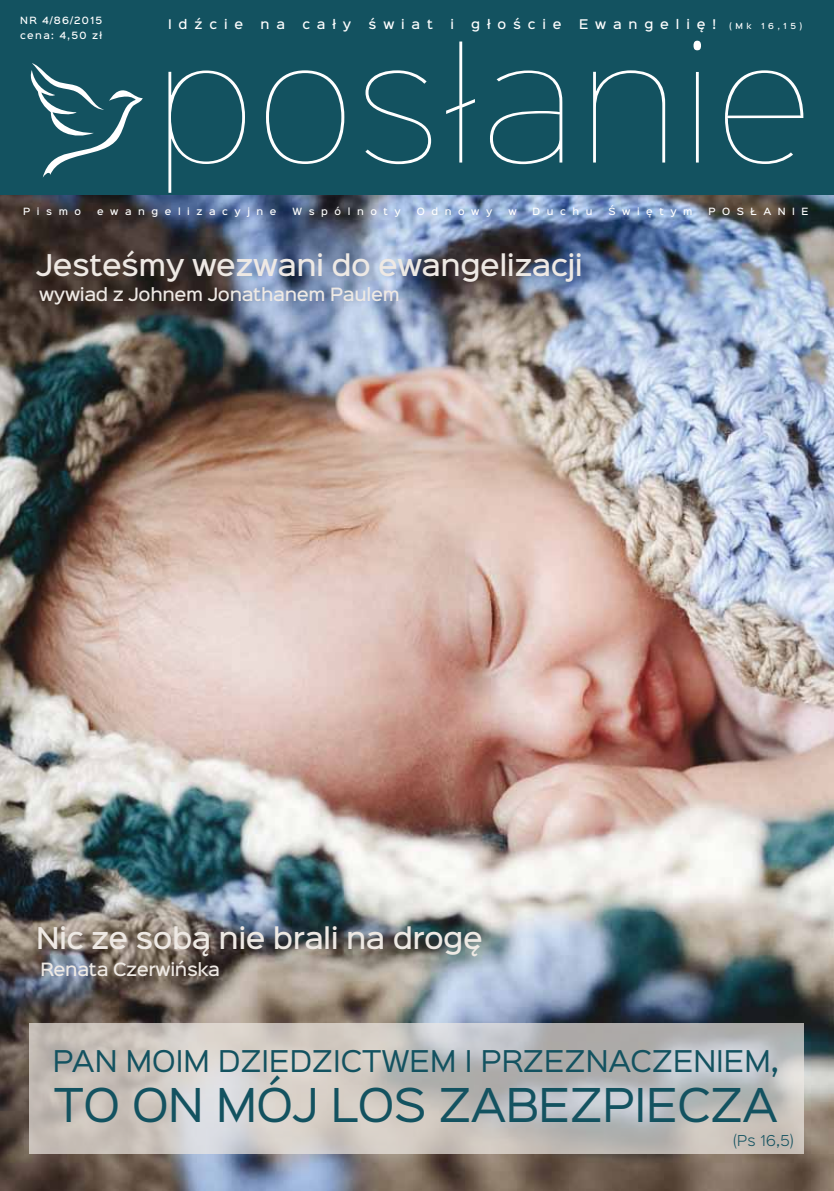
<style>
.page{position:relative;width:834px;height:1191px;background:#fff}
.page>*{position:absolute;margin:0;border:0;box-sizing:border-box;transform-origin:0 0}
.t1{font:100 144px "Sinkin Sans 100";letter-spacing:.03em;color:#fff;scale:1.04 1}
.t2{font:42px "Sinkin Sans 400";letter-spacing:-.01em;color:#135260}
.t3{font:500 27px "Sinkin Sans 500";letter-spacing:-.02em;color:#eee9e4}
.t4{font:27px "Sinkin Sans 400";color:#135260}
.t5{font:500 16.5px "Sinkin Sans 500";letter-spacing:-.02em;color:#eee9e4}
.t6{font:300 13.5px "Sinkin Sans 300";color:#135260}
.t7{font:500 12px "Sinkin Sans 500";letter-spacing:.57em;color:#fff}
.t8{font:500 9px "Sinkin Sans 500";letter-spacing:.73em;color:#fff}
.t9{font:500 9px/15px "Sinkin Sans 500";letter-spacing:.15em;color:#fff}
.t10{font:500 7.5px "Sinkin Sans 500";color:#fff}
.s1{font-size:7.5px}
.s2{font-size:30px}
</style>
<div class="page">
<img style="left:0;top:195px;width:833px;height:996px">
<svg style="left:29px;top:1023px;width:774px;height:131px;background:#c5c2bf"></svg>
<div style="left:0;top:0;width:833px;height:195px;background:#135260"></div>
<svg style="left:30px;top:63px;width:113px;height:115px"></svg>
<p class="t9" style="left:20px;top:12px;width:84px">NR 4/86/2015 cena: 4,50 zł</p>
<h3 class="t7" style="left:168px;top:14px;width:77px">Idźcie</h3>
<h3 class="t7" style="left:260px;top:14px;width:26px">n a</h3>
<h3 class="t7" style="left:302px;top:14px;width:50px">cały</h3>
<h3 class="t7" style="left:368px;top:14px;width:66px">świat</h3>
<h3 class="t7" style="left:450px;top:14px;width:5px">i</h3>
<h3 class="t7" style="left:471px;top:14px;width:92px">głoście</h3>
<h3 class="t7" style="left:579px;top:14px;width:174px">Ewangelię! <span class="s1">(Mk</span></h3>
<p class="t10" style="left:761px;top:19px;width:42px">16,15)</p>
<h1 class="t1" style="left:155px;top:-9px;width:633px">POSŁANIE</h1>
<p class="t8" style="left:23px;top:203px;width:59px">Pismo</p>
<p class="t8" style="left:97px;top:203px;width:181px">ewangelizacyjne</p>
<p class="t8" style="left:292px;top:203px;width:110px">Wspólnoty</p>
<p class="t8" style="left:417px;top:203px;width:77px">Odnowy</p>
<p class="t8" style="left:508px;top:203px;width:10px">w</p>
<p class="t8" style="left:532px;top:203px;width:61px">Duchu</p>
<p class="t8" style="left:608px;top:203px;width:86px">Świętym</p>
<p class="t8" style="left:708px;top:203px;width:102px">POSŁANIE</p>
<h3 class="t3" style="left:36px;top:242px;width:548px">Jesteśmy wezwani do ewangelizacji</h3>
<h3 class="t5" style="left:39px;top:280px;width:362px">wywiad z Johnem Jonathanem Paulem</h3>
<h3 class="t3" style="left:36px;top:914px;width:448px">Nic ze sobą nie brali na drogę</h3>
<h3 class="t5" style="left:40px;top:955px;width:181px">Renata Czerwińska</h3>
<h3 class="t4" style="left:53px;top:1038px;width:727px">PAN MOIM DZIEDZICTWEM I PRZEZNACZENIEM<span class="s2">,</span></h3>
<h2 class="t2" style="left:54px;top:1069px;width:725px">TO ON MÓJ LOS ZABEZPIECZA</h2>
<h3 class="t6" style="left:733px;top:1129px;width:61px">(Ps 16,5)</h3>
</div>
